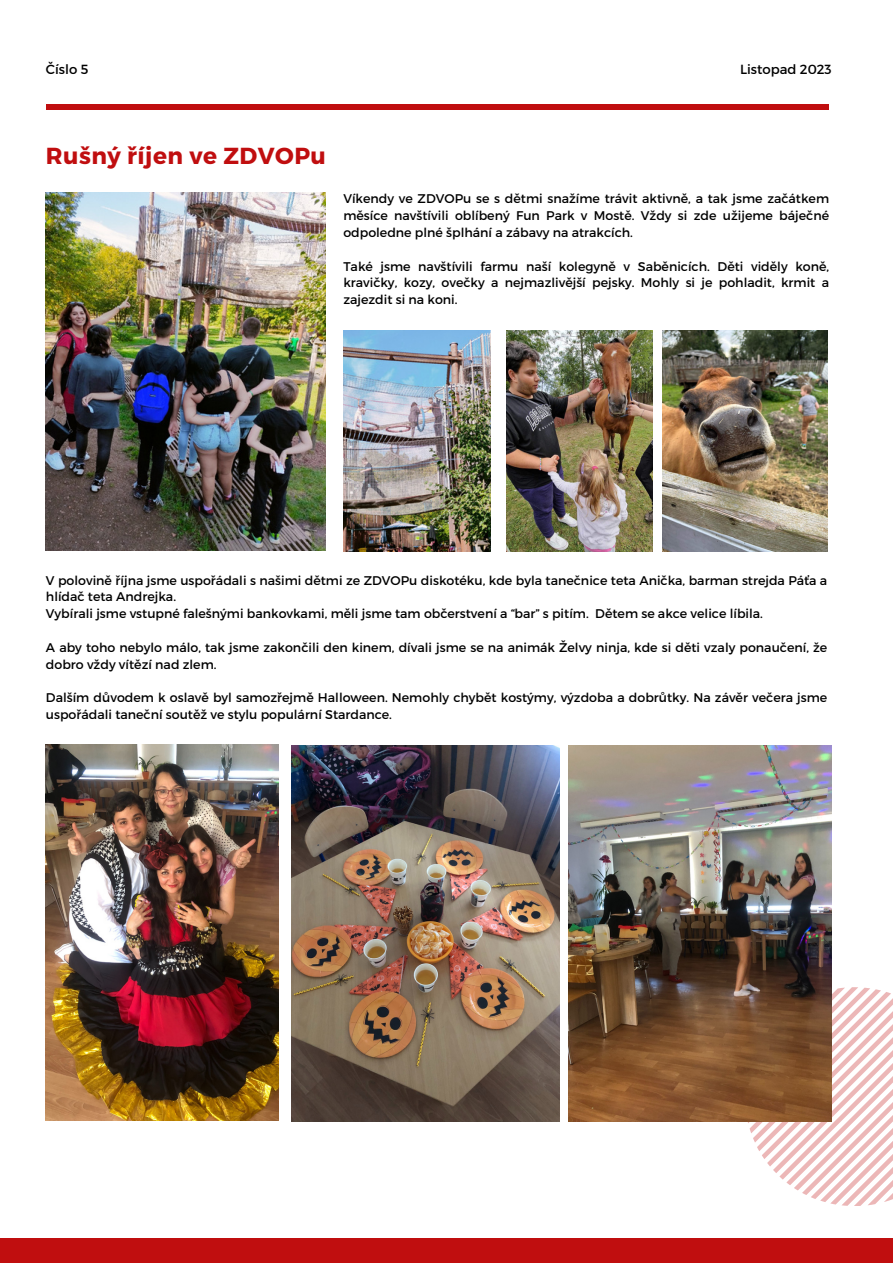
<style>
.page{position:relative;width:893px;height:1264px;background:#fff}
.page>*{position:absolute;margin:0;border:0;box-sizing:border-box;transform-origin:0 0}
.t1{font:700 23.25px "Montserrat";letter-spacing:.02em;color:#c00e0f}
.t2{font:13.2px "Montserrat";color:#000}
.t3{font:12.6px/16.8px "Montserrat";color:#000}
</style>
<div class="page">
<svg style="left:744px;top:987px;width:148px;height:219px"></svg>
<div style="left:0;top:1237px;width:892px;height:25px;background:#c00e0f"></div>
<div style="left:46px;top:104px;width:782px;height:6px;background:#c00e0f"></div>
<img style="left:46px;top:192px;width:280px;height:359px">
<img style="left:506px;top:330px;width:146px;height:221px">
<img style="left:343px;top:330px;width:147px;height:221px">
<img style="left:662px;top:330px;width:165px;height:221px">
<img style="left:46px;top:744px;width:233px;height:376px">
<img style="left:291px;top:745px;width:268px;height:376px">
<img style="left:568px;top:745px;width:263px;height:376px">
<p class="t2" style="left:46px;top:60px;width:44px">Číslo 5</p>
<p class="t2" style="left:740px;top:60px;width:93px">Listopad 2023</p>
<p class="t1" style="left:46px;top:141px;width:281px">Rušný říjen ve ZDVOPu</p>
<p class="t3" style="left:343px;top:190px;width:487px;text-align:justify">Víkendy ve ZDVOPu se s dětmi snažíme trávit aktivně, a tak jsme začátkem měsíce navštívili oblíbený Fun Park v Mostě. Vždy si zde užijeme báječné odpoledne plné šplhání a zábavy na atrakcích.</p>
<p class="t3" style="left:343px;top:257px;width:487px;text-align:justify">Také jsme navštívili farmu naší kolegyně v Saběnicích. Děti viděly koně, kravičky, kozy, ovečky a nejmazlivější pejsky. Mohly si je pohladit, krmit a zajezdit si na koni.</p>
<p class="t3" style="left:46px;top:571px;width:782px">V polovině října jsme uspořádali s našimi dětmi ze ZDVOPu diskotéku, kde byla tanečnice teta Anička, barman strejda Páťa a hlídač teta Andrejka.</p>
<p class="t3" style="left:46px;top:604px;width:718px">Vybírali jsme vstupné falešnými bankovkami, měli jsme tam občerstvení a “bar” s pitím. Dětem se akce velice líbila.</p>
<p class="t3" style="left:46px;top:638px;width:782px">A aby toho nebylo málo, tak jsme zakončili den kinem, dívali jsme se na animák Želvy ninja, kde si děti vzaly ponaučení, že dobro vždy vítězí nad zlem.</p>
<p class="t3" style="left:46px;top:689px;width:782px">Dalším důvodem k oslavě byl samozřejmě Halloween. Nemohly chybět kostýmy, výzdoba a dobrůtky. Na závěr večera jsme uspořádali taneční soutěž ve stylu populární Stardance.</p>
</div>
